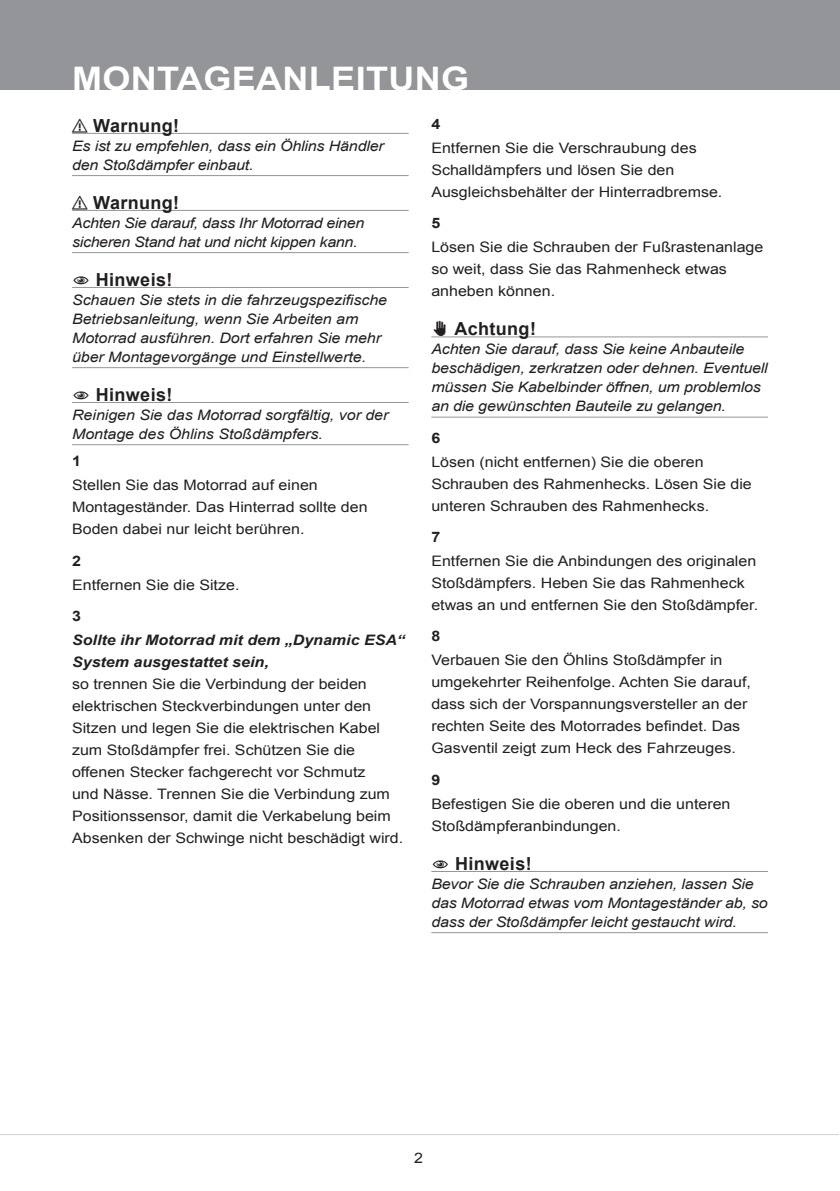
<style>
.page{position:relative;width:840px;height:1191px;background:#fff}
.page>*{position:absolute;margin:0;border:0;box-sizing:border-box;transform-origin:0 0}
.t1{font:700 32.4px "Arial";letter-spacing:.01em;color:#fff;scale:1.11 1}
.t2{font:700 18px "Arial";color:#231f20}
.t3{font:14.4px/22px "Arial";color:#231f20;scale:1.11 1}
.t4{font:italic 14.4px/19px "Arial";letter-spacing:-.01em;color:#231f20;scale:1.11 1}
.t5{font:italic 700 14.4px/22px "Arial";color:#231f20;scale:1.11 1}
.t6{font:700 14.4px "Arial";color:#231f20;scale:1.11 1}
</style>
<div class="page">
<div style="left:0;top:0;width:839px;height:90px;background:#939598"></div>
<hr style="left:0;top:1134px;width:838px;height:1px;background:#d1d2d4">
<hr style="left:72px;top:133px;width:336px;height:1px;background:#939598">
<hr style="left:72px;top:175px;width:336px;height:1px;background:#939598">
<hr style="left:72px;top:210px;width:336px;height:1px;background:#939598">
<hr style="left:72px;top:252px;width:336px;height:1px;background:#939598">
<hr style="left:72px;top:287px;width:336px;height:1px;background:#939598">
<hr style="left:72px;top:367px;width:336px;height:1px;background:#939598">
<hr style="left:72px;top:402px;width:336px;height:1px;background:#939598">
<hr style="left:72px;top:444px;width:336px;height:1px;background:#939598">
<hr style="left:431px;top:336px;width:336px;height:1px;background:#939598">
<hr style="left:431px;top:417px;width:336px;height:1px;background:#939598">
<hr style="left:431px;top:871px;width:336px;height:1px;background:#939598">
<hr style="left:431px;top:932px;width:336px;height:1px;background:#939598">
<h1 class="t1" style="left:72px;top:57px;width:189px">MONTAGEANL</h1>
<h1 class="t1" style="left:331px;top:57px;width:126px">EITUNG</h1>
<p class="t2" style="left:72px;top:113px;width:26px">⚠⚠WARNUNG!</p>
<p class="t4" style="left:72px;top:136px;width:282px">Es ist zu empfehlen, dass ein Öhlins Händler den Stoßdämpfer einbaut.</p>
<p class="t2" style="left:72px;top:190px;width:26px">⚠⚠WARNUNG!</p>
<p class="t4" style="left:72px;top:213px;width:264px">Achten Sie darauf, dass Ihr Motorrad einen sicheren Stand hat und nicht kippen kann.</p>
<p class="t2" style="left:109px;top:267px;width:65px">HINWEI S!</p>
<p class="t4" style="left:72px;top:290px;width:285px">Schauen Sie stets in die fahrzeugspezifische Betriebsanleitung, wenn Sie Arbeiten am Motorrad ausführen. Dort erfahren Sie mehr über Montagevorgänge und Einstellwerte.</p>
<p class="t2" style="left:109px;top:382px;width:65px">HINWEI S!</p>
<p class="t4" style="left:72px;top:405px;width:286px">Reinigen Sie das Motorrad sorgfältig, vor der<br>Montage des Öhlins Stoßdämpfers.</p>
<p class="t6" style="left:431px;top:114px;width:10px">4</p>
<p class="t3" style="left:431px;top:137px;width:263px">Entfernen Sie die Verschraubung des<br>Schalldämpfers und lösen Sie den<br>Ausgleichsbehälter der Hinterradbremse.</p>
<p class="t6" style="left:431px;top:213px;width:10px">5</p>
<p class="t3" style="left:431px;top:236px;width:300px">Lösen Sie die Schrauben der Fußrastenanlage so weit, dass Sie das Rahmenheck etwas anheben können.</p>
<p class="t2" style="left:431px;top:317px;width:28px">✋✋ACHTUNG!</p>
<p class="t4" style="left:431px;top:340px;width:304px">Achten Sie darauf, dass Sie keine Anbauteile beschädigen, zerkratzen oder dehnen. Eventuell müssen Sie Kabelbinder öffnen, um problemlos an die gewünschten Bauteile zu gelangen.</p>
<p class="t6" style="left:431px;top:428px;width:10px">6</p>
<p class="t3" style="left:431px;top:450px;width:290px">Lösen (nicht entfernen) Sie die oberen<br>Schrauben des Rahmenhecks. Lösen Sie die unteren Schrauben des Rahmenhecks.</p>
<p class="t6" style="left:431px;top:527px;width:10px">7</p>
<p class="t3" style="left:431px;top:550px;width:296px">Entfernen Sie die Anbindungen des originalen<br>Stoßdämpfers. Heben Sie das Rahmenheck etwas an und entfernen Sie den Stoßdämpfer.</p>
<p class="t6" style="left:431px;top:626px;width:10px">8</p>
<p class="t3" style="left:431px;top:649px;width:289px">Verbauen Sie den Öhlins Stoßdämpfer in umgekehrter Reihenfolge. Achten Sie darauf, dass sich der Vorspannungsversteller an der rechten Seite des Motorrades befindet. Das Gasventil zeigt zum Heck des Fahrzeuges.</p>
<p class="t6" style="left:431px;top:770px;width:10px">9</p>
<p class="t3" style="left:431px;top:793px;width:271px">Befestigen Sie die oberen und die unteren<br>Stoßdämpferanbindungen.</p>
<p class="t2" style="left:468px;top:851px;width:65px">HINWEI S!</p>
<p class="t4" style="left:431px;top:874px;width:304px">Bevor Sie die Schrauben anziehen, lassen Sie das Motorrad etwas vom Montageständer ab, so dass der Stoßdämpfer leicht gestaucht wird.</p>
<p class="t6" style="left:72px;top:451px;width:10px">1</p>
<p class="t3" style="left:72px;top:474px;width:268px">Stellen Sie das Motorrad auf einen<br>Montageständer. Das Hinterrad sollte den<br>Boden dabei nur leicht berühren.</p>
<p class="t6" style="left:72px;top:551px;width:10px">2</p>
<p class="t3" style="left:72px;top:573px;width:152px">Entfernen Sie die Sitze.</p>
<p class="t6" style="left:72px;top:606px;width:10px">3</p>
<p class="t5" style="left:72px;top:629px;width:301px">Sollte ihr Motorrad mit dem „Dynamic ESA“<br>System ausgestattet sein,</p>
<p class="t3" style="left:72px;top:673px;width:300px">so trennen Sie die Verbindung der beiden elektrischen Steckverbindungen unter den Sitzen und legen Sie die elektrischen Kabel zum Stoßdämpfer frei. Schützen Sie die offenen Stecker fachgerecht vor Schmutz<br>und Nässe. Trennen Sie die Verbindung zum Positionssensor, damit die Verkabelung beim Absenken der Schwinge nicht beschädigt wird.</p>
<p class="t3" style="left:414px;top:1147px;width:10px">2</p>
</div>
